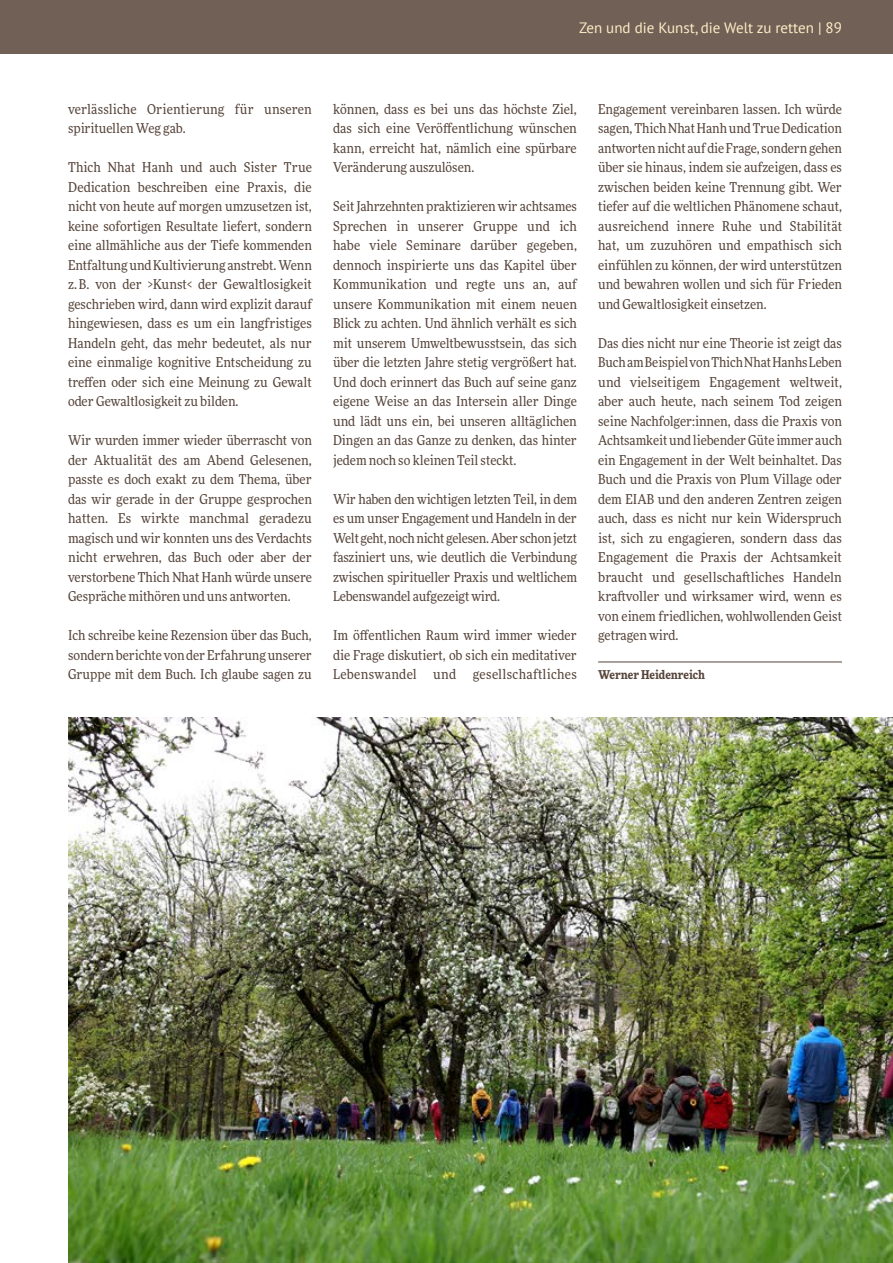
<style>
.page{position:relative;width:893px;height:1263px;background:#fff}
.page>*{position:absolute;margin:0;border:0;box-sizing:border-box;transform-origin:0 0}
.t1{font:15px "PT Sans";color:#ffeec8}
._00_GT{font:13.5px/19.5px "More Pro";color:#56443a;text-align:justify;scale:.9 1}
._00_GT-2{font:13.5px/19.5px "More Pro";color:#56443a;text-align:justify;scale:.91 1}
._03_Autor{font:700 12px "More Pro";color:#56443a;scale:.9 1}
</style>
<div class="page">
<div style="left:0;top:0;width:893px;height:54px;background:#716055"></div>
<hr style="left:598px;top:662px;width:244px;height:1px;background:#56443a">
<img style="left:68px;top:717px;width:825px;height:546px">
<p class="t1" style="left:579px;top:18px;width:264px">Zen und die Kunst, die Welt zu retten | 89</p>
<p class="_00_GT-2" style="left:68px;top:99px;width:269px">verlässliche Orientierung für unseren spirituellen Weg gab.</p>
<p class="_00_GT-2" style="left:68px;top:157px;width:270px">Thich Nhat Hanh und auch Sister True Dedication beschreiben eine Praxis, die nicht von heute auf morgen umzusetzen ist, keine sofortigen Resultate liefert, sondern eine allmähliche aus der Tiefe kommenden Entfaltung und Kultivierung anstrebt. Wenn z.B. von der &gt;Kunst&lt; der Gewaltlosigkeit geschrieben wird, dann wird explizit darauf hingewiesen, dass es um ein langfristiges Handeln geht, das mehr bedeutet, als nur eine einmalige kognitive Entscheidung zu treffen oder sich eine Meinung zu Gewalt oder Gewaltlosigkeit zu bilden.</p>
<p class="_00_GT" style="left:68px;top:430px;width:272px">Wir wurden immer wieder überrascht von der Aktualität des am Abend Gelesenen, passte es doch exakt zu dem Thema, über das wir gerade in der Gruppe gesprochen hatten. Es wirkte manchmal geradezu magisch und wir konnten uns des Verdachts nicht erwehren, das Buch oder aber der verstorbene Thich Nhat Hanh würde unsere Gespräche mithören und uns antworten.</p>
<p class="_00_GT" style="left:68px;top:625px;width:272px">Ich schreibe keine Rezension über das Buch, sondern berichte von der Erfahrung unserer Gruppe mit dem Buch. Ich glaube sagen zu</p>
<p class="_00_GT-2" style="left:333px;top:99px;width:269px">können, dass es bei uns das höchste Ziel, das sich eine Veröffentlichung wünschen kann, erreicht hat, nämlich eine spürbare Veränderung auszulösen.</p>
<p class="_00_GT" style="left:333px;top:196px;width:273px">Seit Jahrzehnten praktizieren wir achtsames Sprechen in unserer Gruppe und ich habe viele Seminare darüber gegeben, dennoch inspirierte uns das Kapitel über Kommunikation und regte uns an, auf unsere Kommunikation mit einem neuen Blick zu achten. Und ähnlich verhält es sich mit unserem Umweltbewusstsein, das sich über die letzten Jahre stetig vergrößert hat.<br>Und doch erinnert das Buch auf seine ganz eigene Weise an das Intersein aller Dinge und lädt uns ein, bei unseren alltäglichen Dingen an das Ganze zu denken, das hinter jedem noch so kleinen Teil steckt.</p>
<p class="_00_GT" style="left:333px;top:489px;width:272px">Wir haben den wichtigen letzten Teil, in dem es um unser Engagement und Handeln in der Welt geht, noch nicht gelesen. Aber schon jetzt fasziniert uns, wie deutlich die Verbindung zwischen spiritueller Praxis und weltlichem Lebenswandel aufgezeigt wird.</p>
<p class="_00_GT-2" style="left:333px;top:625px;width:269px">Im öffentlichen Raum wird immer wieder die Frage diskutiert, ob sich ein meditativer Lebenswandel und gesellschaftliches</p>
<p class="_00_GT" style="left:598px;top:99px;width:273px">Engagement vereinbaren lassen. Ich würde sagen, Thich Nhat Hanh und True Dedication antworten nicht auf die Frage, sondern gehen über sie hinaus, indem sie aufzeigen, dass es zwischen beiden keine Trennung gibt. Wer tiefer auf die weltlichen Phänomene schaut, ausreichend innere Ruhe und Stabilität hat, um zuzuhören und empathisch sich einfühlen zu können, der wird unterstützen und bewahren wollen und sich für Frieden und Gewaltlosigkeit einsetzen.</p>
<p class="_00_GT" style="left:598px;top:333px;width:272px">Das dies nicht nur eine Theorie ist zeigt das Buch am Beispiel von Thich Nhat Hanhs Leben und vielseitigem Engagement weltweit, aber auch heute, nach seinem Tod zeigen seine Nachfolger:innen, dass die Praxis von Achtsamkeit und liebender Güte immer auch ein Engagement in der Welt beinhaltet. Das Buch und die Praxis von Plum Village oder dem EIAB und den anderen Zentren zeigen auch, dass es nicht nur kein Widerspruch ist, sich zu engagieren, sondern dass das Engagement die Praxis der Achtsamkeit braucht und gesellschaftliches Handeln kraftvoller und wirksamer wird, wenn es von einem friedlichen, wohlwollenden Geist getragen wird.</p>
<p class="_03_Autor" style="left:598px;top:666px;width:120px">Werner Heidenreich</p>
</div>
